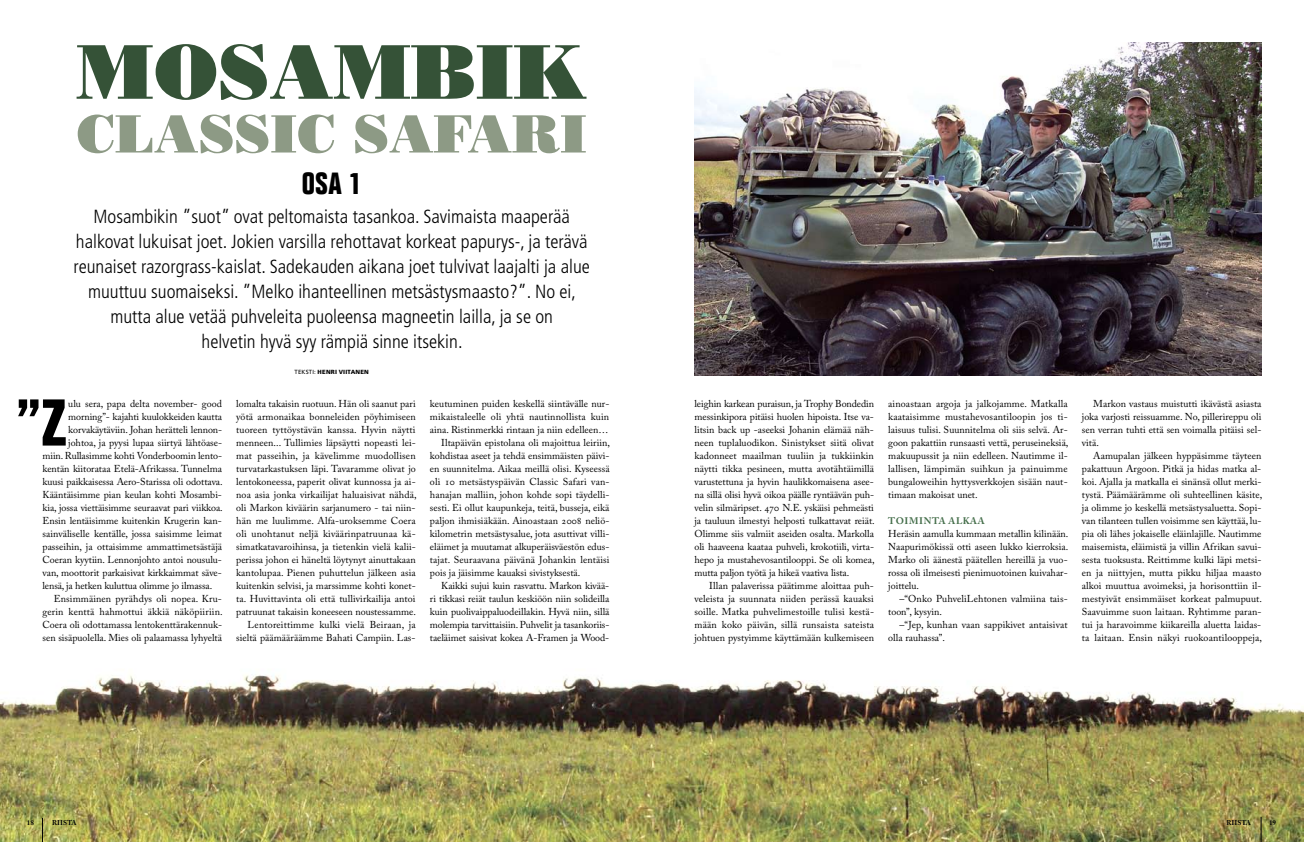
<style>
.page{position:relative;width:1304px;height:842px;background:#fff}
.page>*{position:absolute;margin:0;border:0;box-sizing:border-box;transform-origin:0 0}
.t1{font:77.2px "Bodoni Std Poster";color:#355237}
.t2{font:700 condensed 64.6px "Folio Std";color:#000}
.t3{font:53.6px "Bodoni Std Poster";color:#8d9a85}
.t4{font:700 condensed 30px "Folio Std";color:#000}
.t5{font:300 condensed 19px/25px "Frutiger LT Std";color:#000;text-align:center}
.t6{font:10px/13px "Adobe Caslon Pro";color:#000;text-align:justify}
.t7{font:700 9.5px "Adobe Caslon Pro";letter-spacing:.06em;color:#436d49}
.t8{font:700 7px "Adobe Caslon Pro";color:#000}
.t9{font:900 6px "Frutiger LT Std";letter-spacing:.025em;color:#000}
.s1{font-weight:400}
</style>
<div class="page">
<img style="left:0;top:675px;width:1304px;height:167px">
<svg style="left:42px;top:818px;width:1px;height:24px"></svg>
<svg style="left:1261px;top:817px;width:1px;height:25px"></svg>
<img style="left:694px;top:43px;width:567px;height:332px">
<h1 class="t1" style="left:77px;top:24px;width:512px">MOSAMBIK</h1>
<h3 class="t3" style="left:77px;top:101px;width:512px">CLASSIC SAFARI</h3>
<h3 class="t4" style="left:302px;top:167px;width:61px">OSA 1</h3>
<p class="t5" style="left:73px;top:204px;width:518px">Mosambikin ”suot” ovat peltomaista tasankoa. Savimaista maaperää halkovat lukuisat joet. Jokien varsilla rehottavat korkeat papurys-, ja terävä reunaiset razorgrass-kaislat. Sadekauden aikana joet tulvivat laajalti ja alue muuttuu suomaiseksi. ”Melko ihanteellinen metsästysmaasto?”. No ei, mutta alue vetää puhveleita puoleensa magneetin lailla, ja se on<br>helvetin hyvä syy rämpiä sinne itsekin.</p>
<h2 class="t2" style="left:15px;top:387px;width:53px">”Z</h2>
<p class="t6" style="left:68px;top:397px;width:155px">ulu sera, papa delta november- good</p>
<p class="t6" style="left:68px;top:410px;width:155px">morning”- kajahti kuulokkeiden kautta</p>
<p class="t6" style="left:68px;top:423px;width:155px">korvakäytäviin. Johan herätteli lennon-</p>
<p class="t6" style="left:68px;top:436px;width:155px">johtoa, ja pyysi lupaa siirtyä lähtöase-</p>
<p class="t6" style="left:43px;top:449px;width:181px">miin. Rullasimme kohti Vonderboomin lento-</p>
<p class="t6" style="left:43px;top:462px;width:181px">kentän kiitorataa Etelä-Afrikassa. Tunnelma</p>
<p class="t6" style="left:43px;top:475px;width:182px">kuusi paikkaisessa Aero-Starissa oli odottava.</p>
<p class="t6" style="left:43px;top:488px;width:181px">Kääntäisimme pian keulan kohti Mosambi-</p>
<p class="t6" style="left:43px;top:501px;width:182px">kia, jossa viettäisimme seuraavat pari viikkoa.</p>
<p class="t6" style="left:43px;top:514px;width:181px">Ensin lentäisimme kuitenkin Krugerin kan-</p>
<p class="t6" style="left:43px;top:527px;width:181px">sainväliselle kentälle, jossa saisimme leimat</p>
<p class="t6" style="left:43px;top:540px;width:181px">passeihin, ja ottaisimme ammattimetsästäjä</p>
<p class="t6" style="left:43px;top:553px;width:181px">Coeran kyytiin. Lennonjohto antoi nousulu-</p>
<p class="t6" style="left:43px;top:566px;width:181px">van, moottorit parkaisivat kirkkaimmat säve-</p>
<p class="t6" style="left:43px;top:579px;width:171px">lensä, ja hetken kuluttua olimme jo ilmassa.</p>
<p class="t6" style="left:54px;top:592px;width:170px">Ensimmäinen pyrähdys oli nopea. Kru-</p>
<p class="t6" style="left:43px;top:605px;width:182px">gerin kenttä hahmottui äkkiä näköpiiriin.</p>
<p class="t6" style="left:43px;top:618px;width:181px">Coera oli odottamassa lentokenttärakennuk-</p>
<p class="t6" style="left:43px;top:631px;width:181px">sen sisäpuolella. Mies oli palaamassa lyhyeltä</p>
<p class="t9" style="left:295px;top:369px;width:76px"><span class="s1">Teksti:</span> HENRI VIITANEN</p>
<p class="t6" style="left:236px;top:397px;width:182px;text-align:right">lomalta takaisin ruotuun. Hän oli saanut pari yötä armonaikaa bonneleiden pöyhimiseen tuoreen tyttöystävän kanssa. Hyvin näytti menneen... Tullimies läpsäytti nopeasti lei&shy;mat passeihin, ja kävelimme muodollisen turvatarkastuksen läpi. Tavaramme olivat jo lentokoneessa, paperit olivat kunnossa ja ai&shy;noa asia jonka virkailijat haluaisivat nähdä, oli Markon kiväärin sarjanumero - tai niin&shy;hän me luulimme. Alfa-uroksemme Coera oli unohtanut neljä kiväärinpatruunaa kä&shy;simatkatavaroihinsa, ja tietenkin vielä kalii&shy;perissa johon ei häneltä löytynyt ainuttakaan kantolupaa. Pienen puhuttelun jälkeen asia kuitenkin selvisi, ja marssimme kohti konet&shy;ta. Huvittavinta oli että tullivirkailija antoi patruunat takaisin koneeseen noustessamme.<br>Lentoreittimme kulki vielä Beiraan, ja sieltä päämääräämme Bahati Campiin. Las-</p>
<p class="t6" style="left:430px;top:397px;width:181px">keutuminen puiden keskellä siintävälle nur-</p>
<p class="t6" style="left:430px;top:410px;width:181px">mikaistaleelle oli yhtä nautinnollista kuin</p>
<p class="t6" style="left:430px;top:423px;width:180px">aina. Ristinmerkki rintaan ja niin edelleen…</p>
<p class="t6" style="left:441px;top:436px;width:170px">Iltapäivän epistolana oli majoittua leiriin,</p>
<p class="t6" style="left:430px;top:449px;width:181px">kohdistaa aseet ja tehdä ensimmäisten päivi-</p>
<p class="t6" style="left:430px;top:462px;width:181px">en suunnitelma. Aikaa meillä olisi. Kyseessä</p>
<p class="t6" style="left:430px;top:475px;width:181px">oli 10 metsästyspäivän Classic Safari van-</p>
<p class="t6" style="left:430px;top:488px;width:181px">hanajan malliin, johon kohde sopi täydelli-</p>
<p class="t6" style="left:430px;top:501px;width:181px">sesti. Ei ollut kaupunkeja, teitä, busseja, eikä</p>
<p class="t6" style="left:430px;top:514px;width:181px">paljon ihmisiäkään. Ainoastaan 2008 neliö-</p>
<p class="t6" style="left:430px;top:527px;width:181px">kilometrin metsästysalue, jota asuttivat villi-</p>
<p class="t6" style="left:430px;top:540px;width:181px">eläimet ja muutamat alkuperäisväestön edus-</p>
<p class="t6" style="left:430px;top:553px;width:181px">tajat. Seuraavana päivänä Johankin lentäisi</p>
<p class="t6" style="left:430px;top:566px;width:152px">pois ja jäisimme kauaksi sivistyksestä.</p>
<p class="t6" style="left:441px;top:579px;width:170px">Kaikki sujui kuin rasvattu. Markon kivää-</p>
<p class="t6" style="left:430px;top:592px;width:181px">ri tikkasi reiät taulun keskiöön niin solideilla</p>
<p class="t6" style="left:430px;top:605px;width:181px">kuin puolivaippaluodeillakin. Hyvä niin, sillä</p>
<p class="t6" style="left:430px;top:618px;width:181px">molempia tarvittaisiin. Puhvelit ja tasankoriis-</p>
<p class="t6" style="left:430px;top:631px;width:181px">taeläimet saisivat kokea A-Framen ja Wood-</p>
<p class="t6" style="left:694px;top:397px;width:182px">leighin karkean puraisun, ja Trophy Bondedin messinkipora pitäisi huolen hipoista. Itse va&shy;litsin back up -aseeksi Johanin elämää näh&shy;neen tuplaluodikon. Sinistykset siitä olivat kadonneet maailman tuuliin ja tukkiinkin näytti tikka pesineen, mutta avotähtäimillä varustettuna ja hyvin haulikkomaisena asee&shy;na sillä olisi hyvä oikoa päälle ryntäävän puh&shy;velin silmäripset. 470 N.E. yskäisi pehmeästi ja tauluun ilmestyi helposti tulkattavat reiät.<br>Olimme siis valmiit aseiden osalta. Markolla oli haaveena kaataa puhveli, krokotiili, virta&shy;hepo ja mustahevosantilooppi. Se oli komea, mutta paljon työtä ja hikeä vaativa lista.</p>
<p class="t6" style="left:694px;top:579px;width:181px;text-indent:15px">Illan palaverissa päätimme aloittaa puh&shy;veleista ja suunnata niiden perässä kauaksi soille. Matka puhvelimestoille tulisi kestä&shy;mään koko päivän, sillä runsaista sateista johtuen pystyimme käyttämään kulkemiseen</p>
<p class="t6" style="left:888px;top:397px;width:182px">ainoastaan argoja ja jalkojamme. Matkalla kaataisimme mustahevosantiloopin jos ti&shy;laisuus tulisi. Suunnitelma oli siis selvä. Ar&shy;goon pakattiin runsaasti vettä, peruseineksiä, makuupussit ja niin edelleen. Nautimme il&shy;lallisen, lämpimän suihkun ja painuimme bungaloweihin hyttysverkkojen sisään naut&shy;timaan makoisat unet.</p>
<p class="t7" style="left:888px;top:515px;width:91px">TOIMINTA ALKAA</p>
<p class="t6" style="left:888px;top:527px;width:182px">Heräsin aamulla kummaan metallin kilinään.<br>Naapurimökissä otti aseen lukko kierroksia.<br>Marko oli äänestä päätellen hereillä ja vuo&shy;rossa oli ilmeisesti pienimuotoinen kuivahar&shy;joittelu.</p>
<p class="t6" style="left:888px;top:592px;width:181px;text-indent:11px">–“Onko PuhveliLehtonen valmiina tais&shy;toon”, kysyin.</p>
<p class="t6" style="left:888px;top:618px;width:181px;text-indent:11px">–“Jep, kunhan vaan sappikivet antaisivat olla rauhassa”.</p>
<p class="t6" style="left:1082px;top:397px;width:181px;text-indent:11px">Markon vastaus muistutti ikävästä asiasta joka varjosti reissuamme. No, pillerireppu oli sen verran tuhti että sen voimalla pitäisi sel&shy;vitä.</p>
<p class="t6" style="left:1082px;top:449px;width:182px;text-indent:11px">Aamupalan jälkeen hyppäsimme täyteen pakattuun Argoon. Pitkä ja hidas matka al&shy;koi. Ajalla ja matkalla ei sinänsä ollut merki&shy;tystä. Päämäärämme oli suhteellinen käsite, ja olimme jo keskellä metsästysaluetta. Sopi&shy;van tilanteen tullen voisimme sen käyttää, lu&shy;pia oli lähes jokaiselle eläinlajille. Nautimme maisemista, eläimistä ja villin Afrikan savui&shy;sesta tuoksusta. Reittimme kulki läpi metsi&shy;en ja niittyjen, mutta pikku hiljaa maasto alkoi muuttua avoimeksi, ja horisonttiin il&shy;mestyivät ensimmäiset korkeat palmupuut.<br>Saavuimme suon laitaan. Ryhtimme paran&shy;tui ja haravoimme kiikareilla aluetta laidas&shy;ta laitaan. Ensin näkyi ruokoantilooppeja,</p>
<p class="t8" style="left:27px;top:819px;width:8px">18</p>
<p class="t8" style="left:52px;top:819px;width:26px">RIISTA</p>
<p class="t8" style="left:1226px;top:819px;width:26px">RIISTA</p>
<p class="t8" style="left:1269px;top:819px;width:8px">19</p>
</div>
